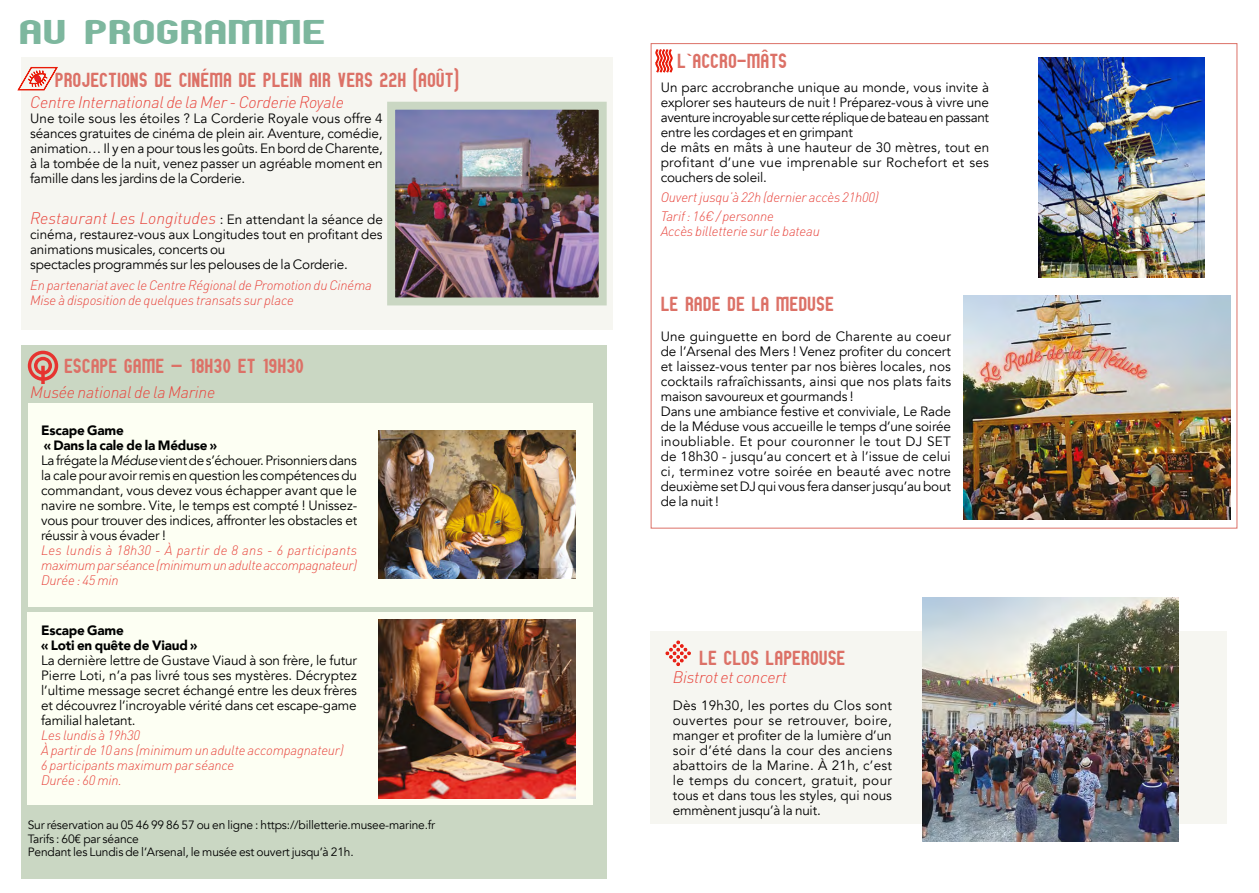
<style>
.page{position:relative;width:1259px;height:893px;background:#fff}
.page>*{position:absolute;margin:0;border:0;box-sizing:border-box;transform-origin:0 0}
.t1{font:40.5px "Zillah Modern Expanded";letter-spacing:-.02em;color:#7db79e}
.t2{font:24px "Zillah Modern Upper";color:#dc7167}
.t3{font:italic 300 16.5px "DINOT";letter-spacing:-.01em;color:#e8473f}
.t4{font:13.5px/15px "Avenir";letter-spacing:-.005em;color:#000}
.t5{font:italic 300 13.5px/15px "DINOT";letter-spacing:-.01em;color:#e8473f}
.t6{font:900 13.5px/15px "Avenir";letter-spacing:-.015em;color:#000}
.t7{font:12px/13.5px "Avenir";letter-spacing:-.015em;color:#000}
.s1{font-family:"Avenir";font-weight:400;font-style:normal;font-size:13.5px;color:#000}
.s2{font-weight:900}
.s3{font-style:italic}
</style>
<div class="page">
<div style="left:21px;top:345px;width:586px;height:534px;background:#cad7c3"></div>
<div style="left:29px;top:403px;width:563px;height:203px;background:#fdfff3"></div>
<div style="left:27px;top:613px;width:565px;height:192px;background:#fdfff3"></div>
<div style="left:21px;top:57px;width:591px;height:273px;background:#f6f6f1"></div>
<img style="left:378px;top:431px;width:197px;height:148px">
<img style="left:378px;top:619px;width:197px;height:179px">
<img style="left:396px;top:111px;width:202px;height:185px">
<div style="left:387px;top:102px;width:220px;height:203px;border:8px solid #cad7c3"></div>
<svg style="left:18px;top:67px;width:40px;height:23px"></svg>
<svg style="left:28px;top:351px;width:30px;height:33px"></svg>
<div style="left:651px;top:632px;width:575px;height:192px;background:#f6f6f1"></div>
<img style="left:1039px;top:57px;width:165px;height:221px">
<img style="left:963px;top:296px;width:267px;height:223px">
<img style="left:923px;top:597px;width:255px;height:245px">
<svg style="left:665px;top:641px;width:26px;height:25px"></svg>
<svg style="left:655px;top:49px;width:18px;height:24px"></svg>
<h1 class="t1" style="left:18px;top:12px;width:309px">AU PROGRAMME</h1>
<h2 class="t2" style="left:55px;top:68px;width:406px">PROJECTIONS DE CINÉMA DE PLEIN AIR VERS 22H (AOÛT)</h2>
<p class="t3" style="left:30px;top:92px;width:315px">Centre International de la Mer - Corderie Royale</p>
<p class="t4" style="left:30px;top:111px;width:354px;text-align:justify">Une toile sous les étoiles ? La Corderie Royale vous offre 4 séances gratuites de cinéma de plein air. Aventure, comédie, animation… Il y en a pour tous les goûts. En bord de Charente, à la tombée de la nuit, venez passer un agréable moment en famille dans les jardins de la Corderie.</p>
<p class="t3" style="left:30px;top:208px;width:354px">Restaurant Les Longitudes <span class="s1">: En attendant la séance de</span></p>
<p class="t4" style="left:30px;top:227px;width:354px">cinéma, restaurez-vous aux Longitudes tout en profitant des animations musicales, concerts ou<br>spectacles programmés sur les pelouses de la Corderie.</p>
<p class="t5" style="left:30px;top:277px;width:343px">En partenariat avec le Centre Régional de Promotion du Cinéma<br>Mise à disposition de quelques transats sur place</p>
<h2 class="t2" style="left:64px;top:354px;width:241px">ESCAPE GAME – 18H30 ET 19H30</h2>
<p class="t3" style="left:30px;top:382px;width:187px">Musée national de la Marine</p>
<p class="t4" style="left:41px;top:423px;width:318px"><span class="s2">Escape Game<br>« Dans la cale de la Méduse »<br></span>La frégate la <span class="s3">Méduse</span> vient de s’échouer. Prisonniers dans la cale pour avoir remis en question les compétences du commandant, vous devez vous échapper avant que le navire ne sombre. Vite, le temps est compté ! Unissez&shy;vous pour trouver des indices, affronter les obstacles et réussir à vous évader !</p>
<p class="t5" style="left:41px;top:543px;width:317px;text-align:justify">Les lundis à 18h30 - À partir de 8 ans - 6 participants maximum par séance (minimum un adulte accompagnateur)<br>Durée : 45 min</p>
<p class="t6" style="left:41px;top:622px;width:158px">Escape Game<br>« Loti en quête de Viaud »</p>
<p class="t4" style="left:41px;top:653px;width:317px;text-align:justify">La dernière lettre de Gustave Viaud à son frère, le futur Pierre Loti, n’a pas livré tous ses mystères. Décryptez l’ultime message secret échangé entre les deux frères et découvrez l’incroyable vérité dans cet escape-game familial haletant.</p>
<p class="t5" style="left:41px;top:727px;width:304px">Les lundis à 19h30<br>À partir de 10 ans (minimum un adulte accompagnateur)<br>6 participants maximum par séance<br>Durée : 60 min.</p>
<p class="t7" style="left:28px;top:819px;width:409px">Sur réservation au 05 46 99 86 57 ou en ligne : https://billetterie.musee-marine.fr<br>Tarifs : 60€ par séance<br>Pendant les Lundis de l’Arsenal, le musée est ouvert jusqu’à 21h.</p>
<h2 class="t2" style="left:677px;top:49px;width:111px">L’ACCRO-MÂTS</h2>
<p class="t4" style="left:661px;top:80px;width:330px">Un parc accrobranche unique au monde, vous invite à explorer ses hauteurs de nuit ! Préparez-vous à vivre une aventure incroyable sur cette réplique de bateau en passant entre les cordages et en grimpant<br>de mâts en mâts à une hauteur de 30 mètres, tout en profitant d’une vue imprenable sur Rochefort et ses couchers de soleil.</p>
<p class="t5" style="left:661px;top:187px;width:219px;line-height:19.5px">Ouvert jusqu’à 22h (dernier accès 21h00)<br>Tarif : 16€ / personne</p>
<p class="t5" style="left:661px;top:224px;width:161px">Accès billetterie sur le bateau</p>
<h2 class="t2" style="left:661px;top:292px;width:175px">LE RADE DE LA MEDUSE</h2>
<p class="t4" style="left:661px;top:329px;width:292px">Une guinguette en bord de Charente au coeur de l’Arsenal des Mers ! Venez profiter du concert et laissez-vous tenter par nos bières locales, nos cocktails rafraîchissants, ainsi que nos plats faits maison savoureux et gourmands !<br>Dans une ambiance festive et conviviale, Le Rade de la Méduse vous accueille le temps d’une soirée inoubliable. Et pour couronner le tout DJ SET de 18h30 - jusqu’au concert et à l’issue de celui ci, terminez votre soirée en beauté avec notre deuxième set DJqui vous fera danser jusqu’au bout de la nuit !</p>
<h2 class="t2" style="left:699px;top:645px;width:148px">LE CLOS LAPEROUSE</h2>
<p class="t3" style="left:673px;top:666px;width:116px">Bistrot et concert</p>
<p class="t4" style="left:673px;top:698px;width:221px;text-align:justify">Dès 19h30, les portes du Clos sont ouvertes pour se retrouver, boire, manger et profiter de la lumière d’un soir d’été dans la cour des anciens abattoirs de la Marine. À 21h, c’est le temps du concert, gratuit, pour tous et dans tous les styles, qui nous emmènent jusqu’à la nuit.</p>
</div>
